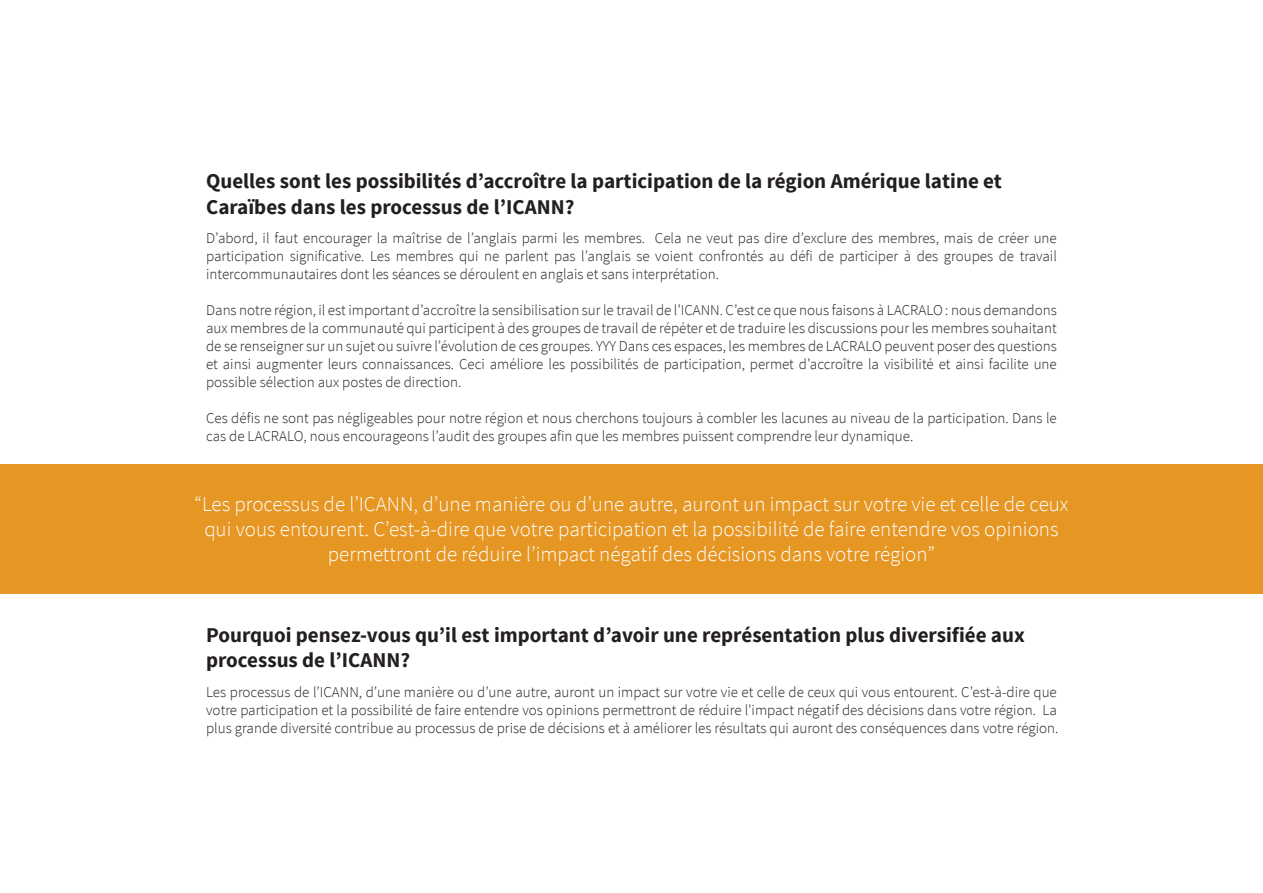
<style>
.page{position:relative;width:1263px;height:893px;background:#fff}
.page>*{position:absolute;margin:0;border:0;box-sizing:border-box;transform-origin:0 0}
.t1{font:300 21px/25.2px "Source Sans Pro";color:#fff;text-align:center}
.t2{font:700 21px/25.2px "Source Sans Pro";color:#231f20}
.t3{font:300 15px/18px "Source Sans Pro";color:#231f20;text-align:justify}
</style>
<div class="page">
<div style="left:0;top:464px;width:1263px;height:130px;background:#e69623"></div>
<h1 class="t2" style="left:206px;top:170px;width:797px">Quelles sont les possibilités d’accroître la participation de la région Amérique latine et<br>Caraïbes dans les processus de l’ICANN?</h1>
<p class="t3" style="left:206px;top:229px;width:852px">D’abord, il faut encourager la maîtrise de l’anglais parmi les membres. Cela ne veut pas dire d’exclure des membres, mais de créer une participation significative. Les membres qui ne parlent pas l’anglais se voient confrontés au défi de participer à des groupes de travail intercommunautaires dont les séances se déroulent en anglais et sans interprétation.</p>
<p class="t3" style="left:206px;top:301px;width:852px">Dans notre région, il est important d’accroître la sensibilisation sur le travail de l’ICANN. C’est ce que nous faisons à LACRALO : nous demandons aux membres de la communauté qui participent à des groupes de travail de répéter et de traduire les discussions pour les membres souhaitant de se renseigner sur un sujet ou suivre l’évolution de ces groupes. YYY Dans ces espaces, les membres de LACRALO peuvent poser des questions et ainsi augmenter leurs connaissances. Ceci améliore les possibilités de participation, permet d’accroître la visibilité et ainsi facilite une possible sélection aux postes de direction.</p>
<p class="t3" style="left:206px;top:409px;width:852px">Ces défis ne sont pas négligeables pour notre région et nous cherchons toujours à combler les lacunes au niveau de la participation. Dans le cas de LACRALO, nous encourageons l’audit des groupes afin que les membres puissent comprendre leur dynamique.</p>
<p class="t1" style="left:194px;top:491px;width:875px">“Les processus de l’ICANN, d’une manière ou d’une autre, auront un impact sur votre vie et celle de ceux qui vous entourent. C’est-à-dire que votre participation et la possibilité de faire entendre vos opinions permettront de réduire l’impact négatif des décisions dans votre région”</p>
<h1 class="t2" style="left:206px;top:623px;width:820px">Pourquoi pensez-vous qu’il est important d’avoir une représentation plus diversifiée aux processus de l’ICANN?</h1>
<p class="t3" style="left:206px;top:684px;width:854px">Les processus de l’ICANN, d’une manière ou d’une autre, auront un impact sur votre vie et celle de ceux qui vous entourent. C’est-à-dire que votre participation et la possibilité de faire entendre vos opinions permettront de réduire l’impact négatif des décisions dans votre région. La plus grande diversité contribue au processus de prise de décisions et à améliorer les résultats qui auront des conséquences dans votre région.</p>
</div>
